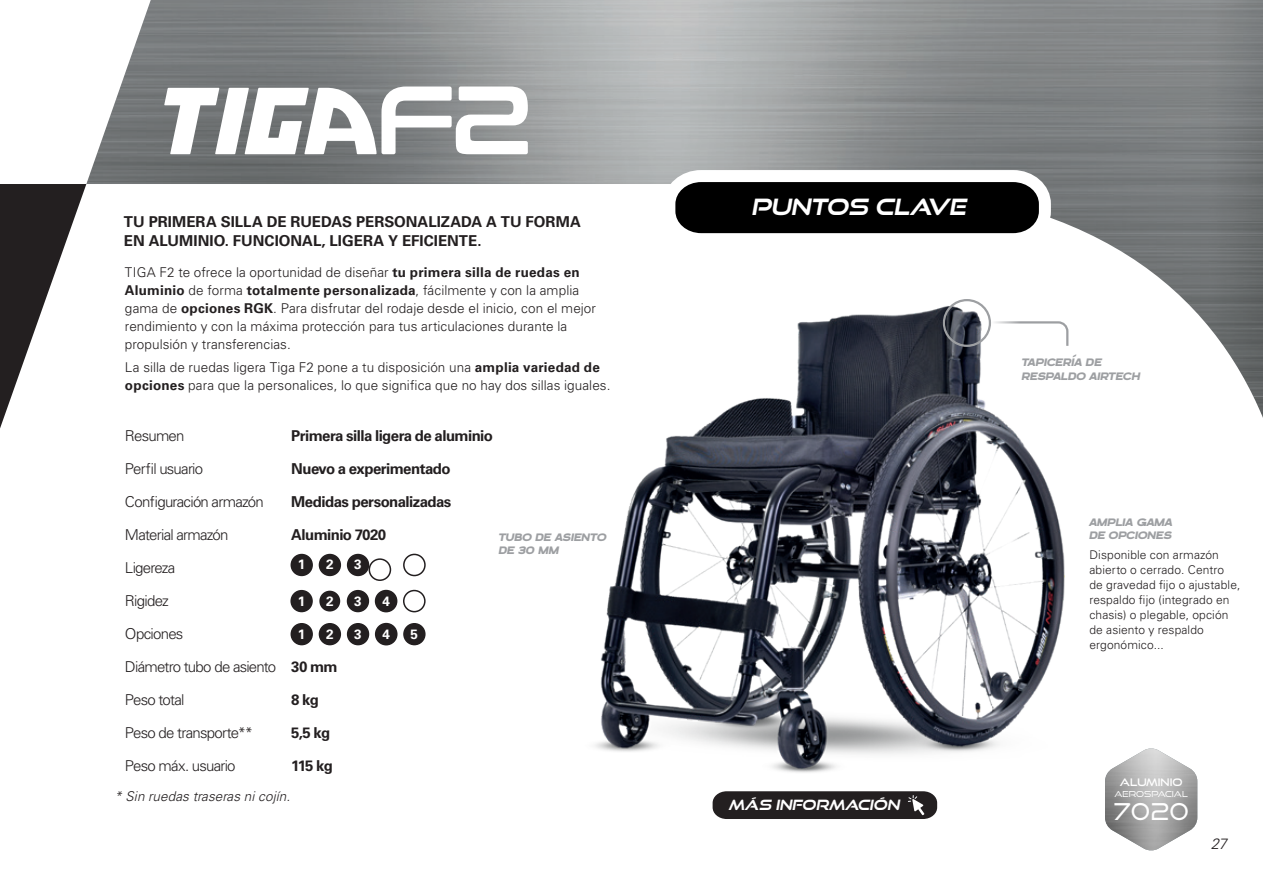
<style>
.page{position:relative;width:1263px;height:893px;background:#fff}
.page>*{position:absolute;margin:0;border:0;box-sizing:border-box;transform-origin:0 0}
.t1{font:23.25px "Good Times Bk";color:#fff}
.t2{font:italic 700 22.5px "Good Times Rg";color:#fff}
.t3{font:300 15px "Univers LT Std";letter-spacing:-.05em;color:#231f20}
.t4{font:700 15px "Univers LT Std";letter-spacing:-.035em;color:#231f20}
.t5{font:700 15px "Univers LT Std";color:#231f20}
.t6{font:italic 300 15px "Univers LT Std";color:#231f20}
.t7{font:italic 700 14.1px "Good Times Rg";color:#fff}
.t8{font:300 13.5px/18px "Univers LT Std";letter-spacing:.005em;color:#231f20}
.t9{font:italic 700 13.5px/13.5px "Blatant";letter-spacing:-.015em;color:#9d9fa2}
.t10{font:italic 300 13.5px "Univers LT Std";letter-spacing:.005em;color:#231f20}
.t11{font:700 13.5px "Univers LT Std";color:#fff}
.t12{font:300 12px/15px "Univers LT Std";letter-spacing:.01em;color:#231f20}
.t13{font:10.35px "Good Times Rg";color:#fff}
.t14{font:8.25px "Good Times Bk";color:#fff}
.s1{font-weight:700}
</style>
<div class="page">
<img style="left:86px;top:0;width:1177px;height:418px">
<svg style="left:0;top:184px;width:86px;height:244px"></svg>
<img style="left:1105px;top:748px;width:92px;height:103px">
<svg style="left:712px;top:791px;width:226px;height:28px;background:#2f2b2c"></svg>
<img style="left:568px;top:283px;width:528px;height:490px">
<svg style="left:164px;top:87px;width:364px;height:67px"></svg>
<svg style="left:989px;top:320px;width:80px;height:27px"></svg>
<div style="left:943px;top:299px;width:48px;height:48px;border:2px solid #9d9fa2;border-radius:50%"></div>
<div style="left:291px;top:555px;width:21px;height:20px;background:#231f20;border-radius:50%"></div>
<div style="left:291px;top:554px;width:22px;height:22px;border:2px solid #231f20;border-radius:50%"></div>
<div style="left:319px;top:555px;width:21px;height:20px;background:#231f20;border-radius:50%"></div>
<div style="left:319px;top:554px;width:22px;height:22px;border:2px solid #231f20;border-radius:50%"></div>
<div style="left:348px;top:555px;width:20px;height:20px;background:#231f20;border-radius:50%"></div>
<div style="left:347px;top:554px;width:22px;height:22px;border:2px solid #231f20;border-radius:50%"></div>
<div style="left:403px;top:554px;width:23px;height:22px;border:2px solid #231f20;border-radius:50%"></div>
<div style="left:291px;top:624px;width:21px;height:21px;background:#231f20;border-radius:50%"></div>
<div style="left:291px;top:623px;width:22px;height:22px;border:2px solid #231f20;border-radius:50%"></div>
<div style="left:319px;top:624px;width:21px;height:21px;background:#231f20;border-radius:50%"></div>
<div style="left:319px;top:623px;width:22px;height:22px;border:2px solid #231f20;border-radius:50%"></div>
<div style="left:348px;top:624px;width:20px;height:21px;background:#231f20;border-radius:50%"></div>
<div style="left:347px;top:623px;width:22px;height:22px;border:2px solid #231f20;border-radius:50%"></div>
<div style="left:376px;top:624px;width:21px;height:21px;background:#231f20;border-radius:50%"></div>
<div style="left:375px;top:623px;width:22px;height:22px;border:2px solid #231f20;border-radius:50%"></div>
<div style="left:404px;top:624px;width:21px;height:21px;background:#231f20;border-radius:50%"></div>
<div style="left:403px;top:623px;width:23px;height:22px;border:2px solid #231f20;border-radius:50%"></div>
<svg style="left:657px;top:164px;width:400px;height:87px"></svg>
<div style="left:291px;top:591px;width:21px;height:20px;background:#231f20;border-radius:50%"></div>
<div style="left:290px;top:590px;width:23px;height:22px;border:2px solid #231f20;border-radius:50%"></div>
<div style="left:319px;top:591px;width:21px;height:20px;background:#231f20;border-radius:50%"></div>
<div style="left:347px;top:591px;width:21px;height:20px;background:#231f20;border-radius:50%"></div>
<div style="left:347px;top:590px;width:22px;height:22px;border:2px solid #231f20;border-radius:50%"></div>
<div style="left:376px;top:590px;width:21px;height:22px;background:#231f20;border-radius:50%"></div>
<div style="left:375px;top:590px;width:22px;height:22px;border:2px solid #231f20;border-radius:50%"></div>
<div style="left:381px;top:596px;width:11px;height:14px;background:#231f20"></div>
<div style="left:403px;top:590px;width:23px;height:22px;border:2px solid #231f20;border-radius:50%"></div>
<div style="left:369px;top:558px;width:22px;height:23px;border:2px solid #231f20;border-radius:50%"></div>
<p class="t5" style="left:124px;top:213px;width:458px">TU PRIMERA SILLA DE RUEDAS PERSONALIZADA A TU FORMA</p>
<p class="t5" style="left:124px;top:232px;width:359px">EN ALUMINIO. FUNCIONAL, LIGERA Y EFICIENTE.</p>
<p class="t8" style="left:125px;top:263px;width:472px">TIGA F2 te ofrece la oportunidad de diseñar <span class="s1">tu primera silla de ruedas en Aluminio</span> de forma <span class="s1">totalmente personalizada</span>, fácilmente y con la amplia gama de <span class="s1">opciones RGK</span>. Para disfrutar del rodaje desde el inicio, con el mejor rendimiento y con la máxima protección para tus articulaciones durante la propulsión y transferencias.</p>
<p class="t8" style="left:125px;top:358px;width:487px">La silla de ruedas ligera Tiga F2 pone a tu disposición una <span class="s1">amplia variedad de opciones</span> para que la personalices, lo que significa que no hay dos sillas iguales.</p>
<p class="t3" style="left:125px;top:427px;width:61px">Resumen</p>
<p class="t3" style="left:125px;top:460px;width:80px">Perfil usuario</p>
<p class="t3" style="left:125px;top:493px;width:140px">Configuración armazón</p>
<p class="t3" style="left:125px;top:526px;width:105px">Material armazón</p>
<p class="t3" style="left:125px;top:559px;width:52px">Ligereza</p>
<p class="t3" style="left:125px;top:592px;width:45px">Rigidez</p>
<p class="t3" style="left:125px;top:625px;width:60px">Opciones</p>
<p class="t3" style="left:125px;top:658px;width:153px">Diámetro tubo de asiento</p>
<p class="t3" style="left:125px;top:691px;width:61px">Peso total</p>
<p class="t3" style="left:125px;top:724px;width:130px">Peso de transporte**</p>
<p class="t3" style="left:125px;top:757px;width:112px">Peso máx. usuario</p>
<p class="t4" style="left:291px;top:427px;width:203px">Primera silla ligera de aluminio</p>
<p class="t4" style="left:291px;top:460px;width:161px">Nuevo a experimentado</p>
<p class="t4" style="left:291px;top:493px;width:162px">Medidas personalizadas</p>
<p class="t4" style="left:291px;top:526px;width:96px">Aluminio 7020</p>
<p class="t9" style="left:499px;top:529px;width:109px">TUBO DE ASIENTO<br>DE 30 MM</p>
<p class="t11" style="left:298px;top:557px;width:9px">1</p>
<p class="t11" style="left:326px;top:557px;width:9px">2</p>
<p class="t11" style="left:354px;top:557px;width:9px">3</p>
<p class="t11" style="left:298px;top:593px;width:9px">1</p>
<p class="t11" style="left:326px;top:593px;width:9px">2</p>
<p class="t11" style="left:354px;top:593px;width:9px">3</p>
<p class="t11" style="left:382px;top:593px;width:9px">4</p>
<p class="t11" style="left:298px;top:626px;width:9px">1</p>
<p class="t11" style="left:326px;top:626px;width:9px">2</p>
<p class="t11" style="left:354px;top:626px;width:9px">3</p>
<p class="t11" style="left:382px;top:626px;width:9px">4</p>
<p class="t11" style="left:411px;top:626px;width:9px">5</p>
<p class="t4" style="left:291px;top:658px;width:48px">30 mm</p>
<p class="t4" style="left:291px;top:691px;width:29px">8 kg</p>
<p class="t4" style="left:291px;top:724px;width:40px">5,5 kg</p>
<p class="t4" style="left:291px;top:757px;width:43px">115 kg</p>
<p class="t10" style="left:114px;top:788px;width:177px">* Sin ruedas traseras ni cojín.</p>
<p class="t2" style="left:751px;top:193px;width:216px">PUNTOS CLAVE</p>
<p class="t9" style="left:1022px;top:355px;width:82px">TAPICERÍA DE</p>
<p class="t9" style="left:1022px;top:368px;width:120px">RESPALDO AIRTECH</p>
<p class="t9" style="left:1089px;top:514px;width:85px">AMPLIA GAMA<br>DE OPCIONES</p>
<p class="t12" style="left:1089px;top:547px;width:152px">Disponible con armazón abierto o cerrado. Centro de gravedad fijo o ajustable, respaldo fijo (integrado en chasis) o plegable, opción de asiento y respaldo ergonómico...</p>
<p class="t13" style="left:1120px;top:776px;width:64px">ALUMINIo</p>
<p class="t14" style="left:1114px;top:789px;width:75px">AEROSPACIAL</p>
<p class="t7" style="left:729px;top:796px;width:172px">MÁS INFORMACIÓN</p>
<p class="t1" style="left:1113px;top:797px;width:77px">7020</p>
<p class="t6" style="left:1211px;top:834px;width:17px">27</p>
</div>
